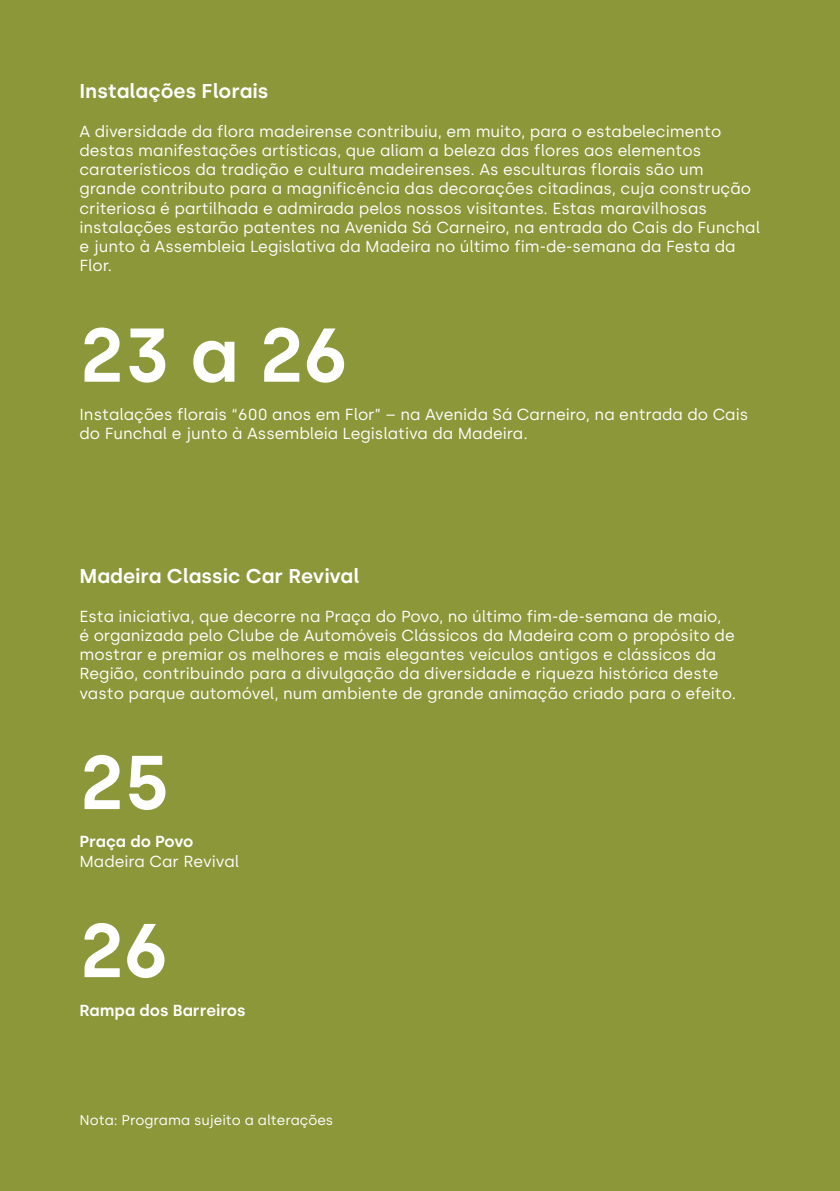
<style>
.page{position:relative;width:840px;height:1191px;background:#fff}
.page>*{position:absolute;margin:0;border:0;box-sizing:border-box;transform-origin:0 0}
.t1{font:600 76px "Silka";letter-spacing:-.01em;color:#fff}
.t2{font:600 20px "Silka";color:#fff}
.t3{font:16px/19.2px "Silka";color:#fff}
.t4{font:600 16px "Silka";color:#fff}
.t5{font:14px "Silka";color:#fff}
</style>
<div class="page">
<div style="left:0;top:0;width:839px;height:1191px;background:#8b9739"></div>
<p class="t2" style="left:79px;top:79px;width:190px">Instalações Florais</p>
<p class="t3" style="left:79px;top:122px;width:682px">A diversidade da flora madeirense contribuiu, em muito, para o estabelecimento destas manifestações artísticas, que aliam a beleza das flores aos elementos caraterísticos da tradição e cultura madeirenses. As esculturas florais são um grande contributo para a magnificência das decorações citadinas, cuja construção criteriosa é partilhada e admirada pelos nossos visitantes. Estas maravilhosas instalações estarão patentes na Avenida Sá Carneiro, na entrada do Cais do Funchal e junto à Assembleia Legislativa da Madeira no último fim-de-semana da Festa da Flor.</p>
<h1 class="t1" style="left:79px;top:310px;width:271px">23 a 26</h1>
<p class="t3" style="left:79px;top:405px;width:669px">Instalações florais “600 anos em Flor” – na Avenida Sá Carneiro, na entrada do Cais do Funchal e junto à Assembleia Legislativa da Madeira.</p>
<p class="t2" style="left:79px;top:564px;width:281px">Madeira Classic Car Revival</p>
<p class="t3" style="left:79px;top:606px;width:657px">Esta iniciativa, que decorre na Praça do Povo, no último fim-de-semana de maio,<br>é organizada pelo Clube de Automóveis Clássicos da Madeira com o propósito de mostrar e premiar os melhores e mais elegantes veículos antigos e clássicos da Região, contribuindo para a divulgação da diversidade e riqueza histórica deste vasto parque automóvel, num ambiente de grande animação criado para o efeito.</p>
<h1 class="t1" style="left:79px;top:737px;width:91px">25</h1>
<p class="t4" style="left:79px;top:832px;width:115px">Praça do Povo</p>
<p class="t3" style="left:79px;top:851px;width:161px">Madeira Car Revival</p>
<h1 class="t1" style="left:79px;top:905px;width:91px">26</h1>
<p class="t4" style="left:79px;top:1000px;width:168px">Rampa dos Barreiros</p>
<p class="t5" style="left:79px;top:1111px;width:255px">Nota: Programa sujeito a alterações</p>
</div>
